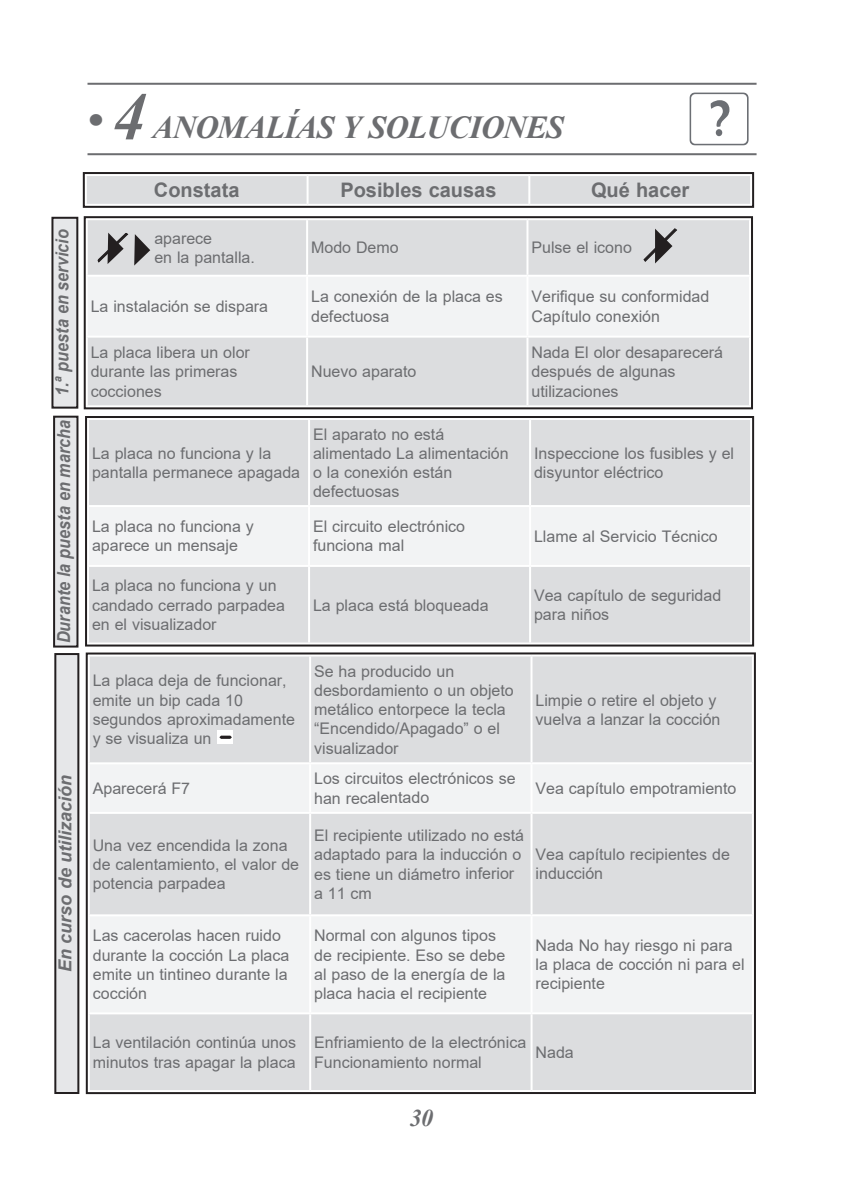
<style>
.page{position:relative;width:842px;height:1191px;background:#fff}
.page>*{position:absolute;margin:0;border:0;box-sizing:border-box;transform-origin:0 0}
.t1{font:italic 700 32px "Times New Roman";letter-spacing:-.025em;color:#6c6d70}
.t2{font:italic 700 24px "Times New Roman";color:#6c6d70}
.t3{font:700 20px "Arial";color:#6c6d70}
.t4{font:italic 700 18px "Arial";color:#6c6d70;scale:.9 1}
.t5{font:italic 700 18px "Arial";color:#6c6d70}
.t6{font:16px/19.2px "Arial";color:#6c6d70}
.s1{font-size:44px}
.s2{font-size:66px}
</style>
<div class="page">
<hr style="left:88px;top:83px;width:668px;height:2px;background:#6c6d70">
<hr style="left:88px;top:153px;width:668px;height:2px;background:#6c6d70">
<svg style="left:689px;top:92px;width:60px;height:54px"></svg>
<div style="left:89px;top:420px;width:661px;height:222px;background:#dcdddf"></div>
<div style="left:89px;top:507px;width:661px;height:58px;background:#f2f3f4"></div>
<hr style="left:308px;top:420px;width:2px;height:85px;background:#fff">
<hr style="left:529px;top:420px;width:2px;height:85px;background:#fff">
<hr style="left:87px;top:505px;width:222px;height:2px;background:#fff">
<hr style="left:309px;top:505px;width:221px;height:2px;background:#fff">
<hr style="left:308px;top:507px;width:2px;height:58px;background:#fff">
<hr style="left:530px;top:505px;width:222px;height:2px;background:#fff">
<hr style="left:529px;top:507px;width:2px;height:58px;background:#fff">
<hr style="left:87px;top:565px;width:222px;height:2px;background:#fff">
<hr style="left:309px;top:565px;width:221px;height:2px;background:#fff">
<hr style="left:308px;top:567px;width:2px;height:75px;background:#fff">
<hr style="left:530px;top:565px;width:222px;height:2px;background:#fff">
<hr style="left:529px;top:567px;width:2px;height:75px;background:#fff">
<div style="left:85px;top:416px;width:669px;height:230px;border:2px solid #231f20"></div>
<div style="left:88px;top:220px;width:661px;height:185px;background:#dcdddf"></div>
<div style="left:88px;top:277px;width:661px;height:58px;background:#f2f3f4"></div>
<hr style="left:306px;top:220px;width:2px;height:55px;background:#fff">
<hr style="left:526px;top:220px;width:2px;height:55px;background:#fff">
<hr style="left:86px;top:275px;width:221px;height:2px;background:#fff">
<hr style="left:307px;top:275px;width:220px;height:2px;background:#fff">
<hr style="left:306px;top:277px;width:2px;height:58px;background:#fff">
<hr style="left:527px;top:275px;width:224px;height:2px;background:#fff">
<hr style="left:526px;top:277px;width:2px;height:58px;background:#fff">
<hr style="left:86px;top:335px;width:221px;height:2px;background:#fff">
<hr style="left:307px;top:335px;width:220px;height:2px;background:#fff">
<hr style="left:306px;top:337px;width:2px;height:68px;background:#fff">
<hr style="left:527px;top:335px;width:224px;height:2px;background:#fff">
<hr style="left:526px;top:337px;width:2px;height:68px;background:#fff">
<div style="left:84px;top:216px;width:669px;height:193px;border:2px solid #231f20"></div>
<div style="left:90px;top:656px;width:662px;height:434px;background:#dcdddf"></div>
<svg style="left:90px;top:764px;width:662px;height:248px;fill:#f2f3f4"></svg>
<hr style="left:309px;top:656px;width:2px;height:106px;background:#fff">
<hr style="left:530px;top:656px;width:2px;height:106px;background:#fff">
<hr style="left:88px;top:762px;width:222px;height:2px;background:#fff">
<hr style="left:310px;top:762px;width:221px;height:2px;background:#fff">
<hr style="left:309px;top:764px;width:2px;height:48px;background:#fff">
<hr style="left:531px;top:762px;width:223px;height:2px;background:#fff">
<hr style="left:530px;top:764px;width:2px;height:48px;background:#fff">
<hr style="left:88px;top:812px;width:222px;height:2px;background:#fff">
<hr style="left:310px;top:812px;width:221px;height:2px;background:#fff">
<hr style="left:309px;top:814px;width:2px;height:100px;background:#fff">
<hr style="left:531px;top:811px;width:223px;height:3px;background:#fff">
<hr style="left:530px;top:814px;width:2px;height:100px;background:#fff">
<hr style="left:88px;top:914px;width:222px;height:2px;background:#fff">
<hr style="left:310px;top:914px;width:221px;height:2px;background:#fff">
<hr style="left:309px;top:916px;width:2px;height:96px;background:#fff">
<hr style="left:531px;top:914px;width:223px;height:2px;background:#fff">
<hr style="left:530px;top:916px;width:3px;height:96px;background:#fff">
<hr style="left:88px;top:1012px;width:222px;height:2px;background:#fff">
<hr style="left:310px;top:1012px;width:222px;height:2px;background:#fff">
<hr style="left:309px;top:1014px;width:2px;height:76px;background:#fff">
<hr style="left:532px;top:1012px;width:222px;height:2px;background:#fff">
<hr style="left:531px;top:1014px;width:2px;height:76px;background:#fff">
<div style="left:86px;top:652px;width:670px;height:442px;border:2px solid #231f20"></div>
<div style="left:217px;top:729px;width:16px;height:14px;background:#fff"></div>
<svg style="left:219px;top:735px;width:13px;height:4px"></svg>
<div style="left:55px;top:654px;width:23px;height:439px;background:#e6e7e9"></div>
<div style="left:54px;top:653px;width:25px;height:441px;border:2px solid #231f20"></div>
<div style="left:54px;top:417px;width:23px;height:229px;background:#e6e7e9"></div>
<div style="left:53px;top:416px;width:25px;height:231px;border:2px solid #231f20"></div>
<div style="left:52px;top:218px;width:25px;height:189px;background:#e6e7e9"></div>
<div style="left:51px;top:217px;width:27px;height:191px;border:2px solid #231f20"></div>
<svg style="left:643px;top:228px;width:34px;height:35px"></svg>
<div style="left:87px;top:176px;width:663px;height:28px;background:#dcdddf"></div>
<hr style="left:307px;top:176px;width:2px;height:28px;background:#fff">
<hr style="left:528px;top:176px;width:2px;height:28px;background:#fff">
<div style="left:83px;top:172px;width:671px;height:36px;border:2px solid #231f20"></div>
<svg style="left:98px;top:233px;width:30px;height:31px"></svg>
<svg style="left:134px;top:234px;width:16px;height:31px"></svg>
<p class="t1" style="left:88px;top:105px;width:478px"><span class="s1">•</span> <span class="s2">4</span> ANOMALÍAS Y SOLUCIONES</p>
<p class="t4" style="left:50px;top:396px;width:187px;rotate:-90deg">1.ª puesta en servicio</p>
<p class="t4" style="left:52px;top:643px;width:250px;rotate:-90deg">Durante la puesta en marcha</p>
<p class="t5" style="left:53px;top:972px;width:199px;rotate:-90deg">En curso de utilización</p>
<p class="t3" style="left:154px;top:176px;width:87px">Constata</p>
<p class="t3" style="left:340px;top:176px;width:158px">Posibles causas</p>
<p class="t3" style="left:591px;top:176px;width:100px">Qué hacer</p>
<p class="t6" style="left:154px;top:228px;width:102px">aparece<br>en la pantalla.</p>
<p class="t6" style="left:311px;top:238px;width:89px">Modo Demo</p>
<p class="t6" style="left:531px;top:238px;width:102px">Pulse el icono</p>
<p class="t6" style="left:91px;top:297px;width:179px">La instalación se dispara</p>
<p class="t6" style="left:311px;top:287px;width:193px">La conexión de la placa es defectuosa</p>
<p class="t6" style="left:531px;top:287px;width:179px">Verifique su conformidad<br>Capítulo conexión</p>
<p class="t6" style="left:91px;top:343px;width:161px">La placa libera un olor durante las primeras cocciones</p>
<p class="t6" style="left:531px;top:343px;width:193px">Nada El olor desaparecerá después de algunas utilizaciones</p>
<p class="t6" style="left:311px;top:362px;width:107px">Nuevo aparato</p>
<p class="t6" style="left:92px;top:443px;width:210px">La placa no funciona y la pantalla permanece apagada</p>
<p class="t6" style="left:313px;top:424px;width:197px">El aparato no está alimentado La alimentación o la conexión están defectuosas</p>
<p class="t6" style="left:534px;top:443px;width:202px">Inspeccione los fusibles y el disyuntor eléctrico</p>
<p class="t6" style="left:92px;top:517px;width:163px">La placa no funciona y aparece un mensaje</p>
<p class="t6" style="left:313px;top:517px;width:154px">El circuito electrónico funciona mal</p>
<p class="t6" style="left:534px;top:526px;width:185px">Llame al Servicio Técnico</p>
<p class="t6" style="left:92px;top:576px;width:195px">La placa no funciona y un candado cerrado parpadea en el visualizador</p>
<p class="t6" style="left:313px;top:595px;width:177px">La placa está bloqueada</p>
<p class="t6" style="left:534px;top:585px;width:189px">Vea capítulo de seguridad para niños</p>
<p class="t6" style="left:93px;top:671px;width:204px">La placa deja de funcionar, emite un bip cada 10 segundos aproximadamente y se visualiza un .</p>
<p class="t6" style="left:314px;top:661px;width:201px">Se ha producido un desbordamiento o un objeto metálico entorpece la tecla “Encendido/Apagado” o el visualizador</p>
<p class="t6" style="left:535px;top:690px;width:186px">Limpie o retire el objeto y vuelva a lanzar la cocción</p>
<p class="t6" style="left:93px;top:778px;width:99px">Aparecerá F7</p>
<p class="t6" style="left:314px;top:769px;width:203px">Los circuitos electrónicos se han recalentado</p>
<p class="t6" style="left:535px;top:778px;width:202px">Vea capítulo empotramiento</p>
<p class="t6" style="left:93px;top:835px;width:208px">Una vez encendida la zona de calentamiento, el valor de potencia parpadea</p>
<p class="t6" style="left:314px;top:825px;width:211px">El recipiente utilizado no está adaptado para la inducción o es tiene un diámetro inferior a 11 cm</p>
<p class="t6" style="left:535px;top:845px;width:196px">Vea capítulo recipientes de inducción</p>
<p class="t6" style="left:93px;top:926px;width:198px">Las cacerolas hacen ruido durante la cocción La placa emite un tintineo durante la cocción</p>
<p class="t6" style="left:314px;top:926px;width:193px">Normal con algunos tipos de recipiente. Eso se debe al paso de la energía de la placa hacia el recipiente</p>
<p class="t6" style="left:536px;top:935px;width:211px">Nada No hay riesgo ni para la placa de cocción ni para el recipiente</p>
<p class="t6" style="left:93px;top:1033px;width:205px">La ventilación continúa unos minutos tras apagar la placa</p>
<p class="t6" style="left:314px;top:1033px;width:214px">Enfriamiento de la electrónica<br>Funcionamiento normal</p>
<p class="t6" style="left:536px;top:1042px;width:40px">Nada</p>
<p class="t2" style="left:410px;top:1101px;width:25px">30</p>
</div>
